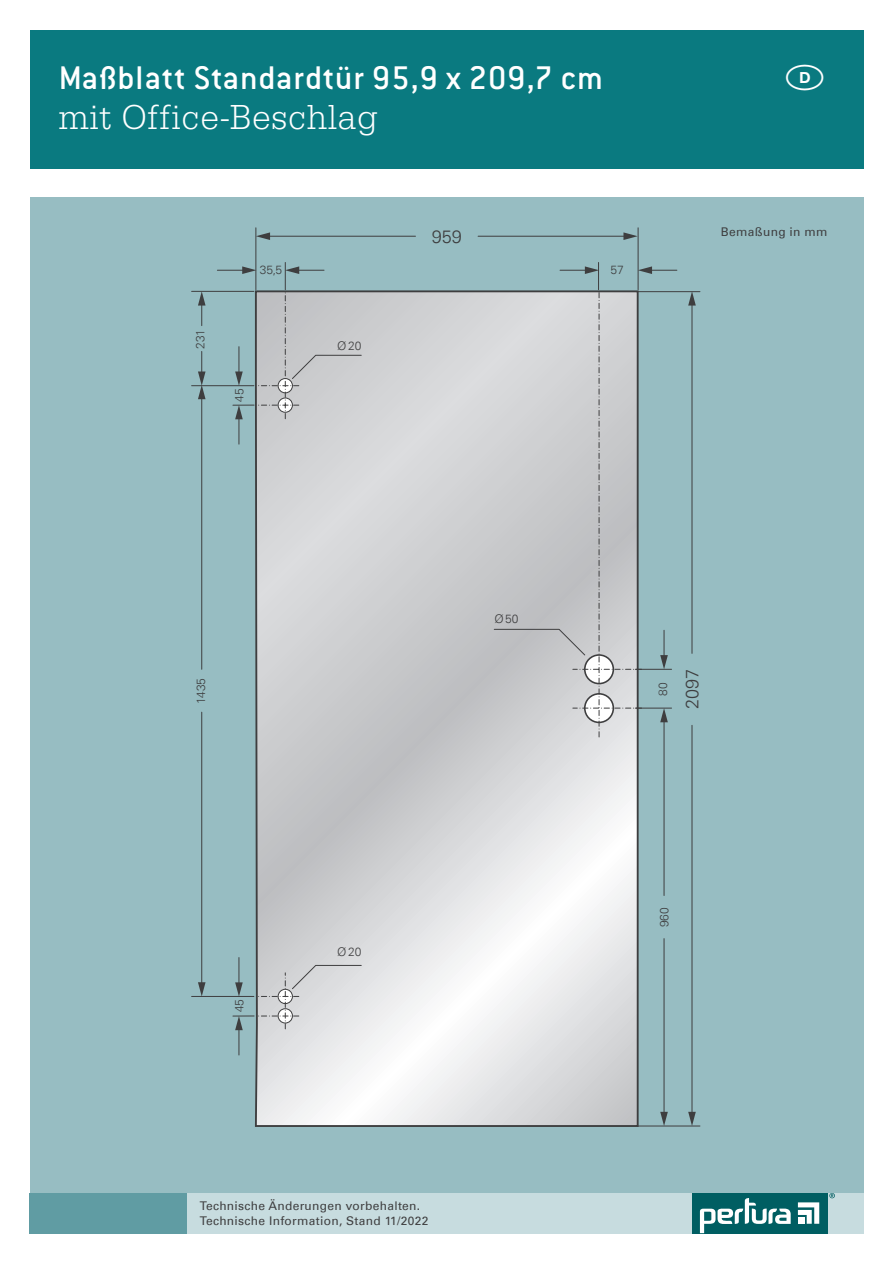
<style>
.page{position:relative;width:893px;height:1263px;background:#fff}
.page>*{position:absolute;margin:0;border:0;box-sizing:border-box;transform-origin:0 0}
.t1{font:37.95px "National Codes Europe";color:#fff}
.t2{font:500 36px "Conduit ITC Pro";letter-spacing:.025em;color:#fff}
.t3{font:300 36px "Serifa";letter-spacing:.03em;color:#fff;scale:.95 1}
.t4{font:300 18px "Univers Com 45";color:#3e3e3f}
.t5{font:12px/15.8px "Univers Com 55 Roman";letter-spacing:.025em;color:#3e3e3f}
.t6{font:300 12px "Univers Com 45";color:#3e3e3f}
</style>
<div class="page">
<div style="left:30px;top:198px;width:833px;height:1003px;background:#97bdc2"></div>
<div style="left:30px;top:30px;width:833px;height:139px;background:#0a7a80"></div>
<svg style="left:255px;top:290px;width:384px;height:837px;background:#dcddde"></svg>
<svg style="left:198px;top:292px;width:8px;height:34px"></svg>
<hr style="left:267px;top:236px;width:148px;height:1px;background:#3e3e3f">
<svg style="left:257px;top:232px;width:13px;height:8px"></svg>
<hr style="left:664px;top:720px;width:1px;height:175px;background:#3e3e3f">
<hr style="left:664px;top:938px;width:1px;height:176px;background:#3e3e3f">
<svg style="left:660px;top:1112px;width:8px;height:14px"></svg>
<hr style="left:692px;top:725px;width:1px;height:389px;background:#3e3e3f">
<svg style="left:688px;top:1112px;width:8px;height:14px"></svg>
<hr style="left:692px;top:303px;width:1px;height:350px;background:#3e3e3f">
<svg style="left:688px;top:292px;width:8px;height:14px"></svg>
<hr style="left:201px;top:397px;width:1px;height:272px;background:#3e3e3f">
<svg style="left:198px;top:351px;width:8px;height:48px"></svg>
<hr style="left:201px;top:712px;width:1px;height:273px;background:#3e3e3f">
<svg style="left:198px;top:982px;width:8px;height:14px"></svg>
<hr style="left:478px;top:236px;width:148px;height:1px;background:#3e3e3f">
<svg style="left:623px;top:232px;width:15px;height:8px"></svg>
<hr style="left:192px;top:291px;width:62px;height:1px;background:#3e3e3f">
<hr style="left:256px;top:228px;width:1px;height:62px;background:#3e3e3f">
<hr style="left:638px;top:228px;width:1px;height:62px;background:#3e3e3f">
<hr style="left:192px;top:385px;width:62px;height:1px;background:#3e3e3f">
<hr style="left:192px;top:996px;width:62px;height:1px;background:#3e3e3f">
<hr style="left:638px;top:1126px;width:62px;height:1px;background:#3e3e3f">
<hr style="left:638px;top:291px;width:62px;height:1px;background:#3e3e3f">
<svg style="left:560px;top:262px;width:117px;height:475px"></svg>
<svg style="left:217px;top:262px;width:107px;height:182px"></svg>
<svg style="left:233px;top:957px;width:66px;height:98px"></svg>
<hr style="left:635px;top:708px;width:37px;height:1px;background:#3e3e3f">
<hr style="left:635px;top:669px;width:37px;height:1px;background:#3e3e3f">
<svg style="left:291px;top:354px;width:295px;height:636px;background:#d2d3d5"></svg>
<div style="left:30px;top:1193px;width:833px;height:40px;background:#c7dcdf"></div>
<div style="left:692px;top:1193px;width:136px;height:40px;background:#005e62"></div>
<svg style="left:700px;top:1198px;width:91px;height:35px"></svg>
<svg style="left:798px;top:1202px;width:21px;height:22px"></svg>
<svg style="left:829px;top:1193px;width:6px;height:5px"></svg>
<div style="left:30px;top:1193px;width:157px;height:40px;background:#609ca3"></div>
<h2 class="t2" style="left:59px;top:57px;width:546px">Maßblatt Standardtür 95,9 x 209,7 cm</h2>
<h2 class="t3" style="left:59px;top:97px;width:337px">mit Office-Beschlag</h2>
<h3 class="t4" style="left:432px;top:225px;width:32px">959</h3>
<p class="t6" style="left:193px;top:349px;width:22px;rotate:-90deg">231</p>
<p class="t6" style="left:260px;top:263px;width:24px">35,5</p>
<p class="t6" style="left:611px;top:263px;width:15px">57</p>
<p class="t6" style="left:232px;top:402px;width:15px;rotate:-90deg">45</p>
<p class="t6" style="left:337px;top:338px;width:26px">Ø20</p>
<h1 class="t1" style="left:786px;top:48px;width:40px">D</h1>
<p class="t5" style="left:721px;top:224px;width:108px">Bemaßung in mm</p>
<p class="t6" style="left:194px;top:704px;width:28px;rotate:-90deg">1435</p>
<p class="t6" style="left:494px;top:611px;width:26px">Ø50</p>
<p class="t6" style="left:232px;top:1012px;width:15px;rotate:-90deg">45</p>
<p class="t6" style="left:337px;top:945px;width:26px">Ø20</p>
<p class="t5" style="left:200px;top:1197px;width:230px">Technische Änderungen vorbehalten.<br>Technische Information, Stand 11/2022</p>
<p class="t6" style="left:656px;top:696px;width:15px;rotate:-90deg">80</p>
<h3 class="t4" style="left:681px;top:709px;width:42px;rotate:-90deg">2097</h3>
<p class="t6" style="left:657px;top:927px;width:22px;rotate:-90deg">960</p>
</div>
